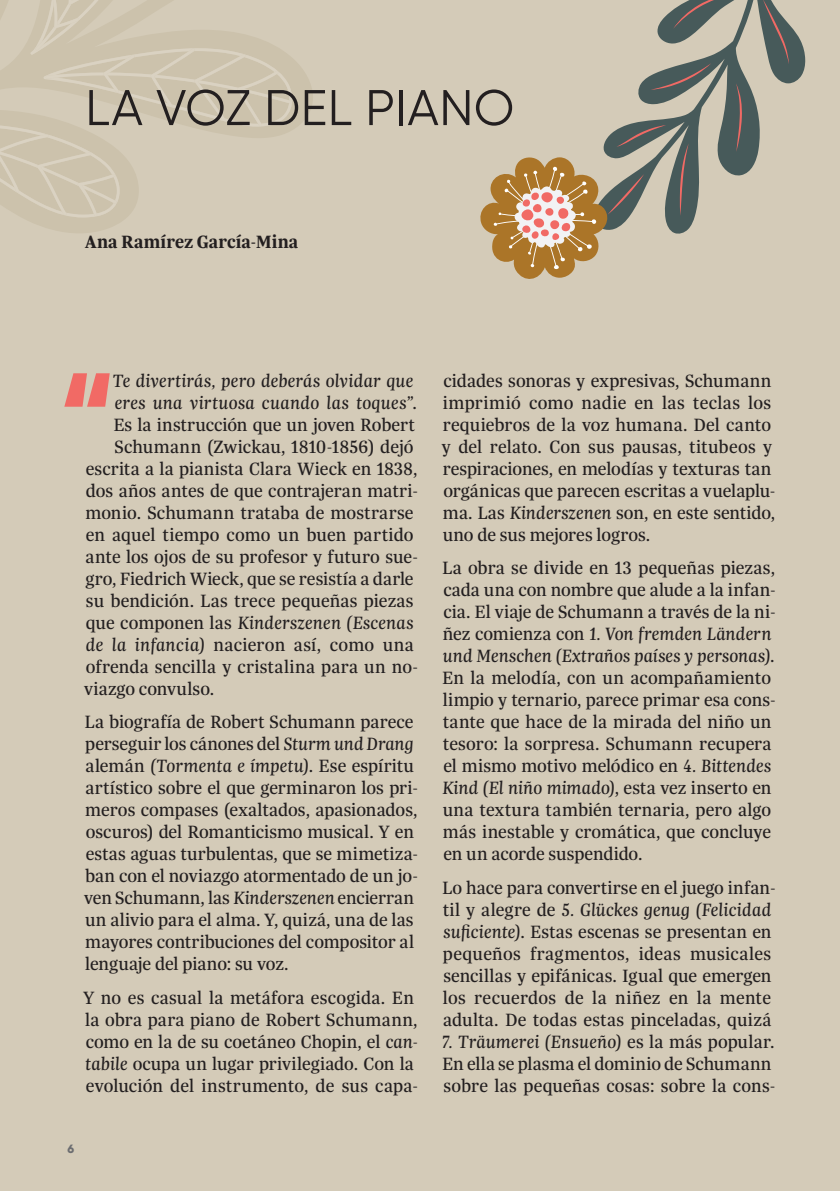
<style>
.page{position:relative;width:840px;height:1191px;background:#fff}
.page>*{position:absolute;margin:0;border:0;box-sizing:border-box;transform-origin:0 0}
.t1{font:800 113.2px "Gilroy";color:#f16a65}
.t2{font:50px "Gilroy";letter-spacing:.01em;color:#231f20}
.t3{font:19px/22px "Trola";color:#231f20}
.t4{font:italic 19px "Trola";letter-spacing:.01em;color:#231f20}
.t5{font:700 19px "Trola";color:#231f20}
.t6{font:800 12px "Gilroy";color:#6c6d70}
.s1{font-style:normal}
.s2{font-style:italic}
</style>
<div class="page">
<div style="left:0;top:0;width:839px;height:1191px;background:#d4cbb8"></div>
<svg style="left:22px;top:58px;width:291px;height:175px"></svg>
<svg style="left:0;top:0;width:292px;height:217px"></svg>
<svg style="left:603px;top:0;width:201px;height:234px"></svg>
<svg style="left:735px;top:83px;width:6px;height:69px"></svg>
<svg style="left:762px;top:0;width:26px;height:64px"></svg>
<svg style="left:672px;top:0;width:59px;height:29px"></svg>
<svg style="left:650px;top:63px;width:60px;height:27px"></svg>
<svg style="left:616px;top:125px;width:49px;height:22px"></svg>
<svg style="left:679px;top:143px;width:9px;height:73px"></svg>
<svg style="left:480px;top:156px;width:163px;height:123px"></svg>
<h2 class="t2" style="left:85px;top:77px;width:430px">LA VOZ DEL PIANO</h2>
<p class="t5" style="left:85px;top:229px;width:214px">Ana Ramírez García-Mina</p>
<h1 class="t1" style="left:59px;top:342px;width:57px">“</h1>
<p class="t4" style="left:112px;top:368px;width:302px">Te divertirás, pero deberás olvidar que</p>
<p class="t4" style="left:114px;top:390px;width:304px">eres una virtuosa cuando las toques”<span class="s1">.</span></p>
<p class="t3" style="left:113px;top:413px;width:303px">Es la instrucción que un joven Robert</p>
<p class="t3" style="left:114px;top:435px;width:300px">Schumann (Zwickau, 1810-1856) dejó</p>
<p class="t3" style="left:86px;top:457px;width:333px">escrita a la pianista Clara Wieck en 1838,</p>
<p class="t3" style="left:86px;top:479px;width:333px">dos años antes de que contrajeran matri-</p>
<p class="t3" style="left:85px;top:501px;width:329px">monio. Schumann trataba de mostrarse</p>
<p class="t3" style="left:86px;top:523px;width:329px">en aquel tiempo como un buen partido</p>
<p class="t3" style="left:85px;top:545px;width:334px">ante los ojos de su profesor y futuro sue-</p>
<p class="t3" style="left:85px;top:567px;width:329px">gro, Fiedrich Wieck, que se resistía a darle</p>
<p class="t3" style="left:86px;top:589px;width:329px">su bendición. Las trece pequeñas piezas</p>
<p class="t4" style="left:86px;top:610px;width:329px"><span class="s1">que componen las</span> Kinderszenen (Escenas</p>
<p class="t3" style="left:85px;top:633px;width:330px"><span class="s2">de la infancia)</span> nacieron así, como una</p>
<p class="t3" style="left:86px;top:655px;width:333px">ofrenda sencilla y cristalina para un no-</p>
<p class="t3" style="left:84px;top:677px;width:131px">viazgo convulso.</p>
<p class="t3" style="left:84px;top:710px;width:335px">La biografía de Robert Schumann parece perseguir los cánones del <span class="s2">Sturm und Drang </span>alemán <span class="s2">(Tormenta e ímpetu)</span>. Ese espíritu artístico sobre el que germinaron los pri&shy;meros compases (exaltados, apasionados, oscuros) del Romanticismo musical. Y en estas aguas turbulentas, que se mimetiza&shy;ban con el noviazgo atormentado de un jo&shy;ven Schumann, las <span class="s2">Kinderszenen</span> encierran un alivio para el alma. Y, quizá, una de las mayores contribuciones del compositor al lenguaje del piano: su voz.</p>
<p class="t3" style="left:83px;top:985px;width:336px">Y no es casual la metáfora escogida. En la obra para piano de Robert Schumann, como en la de su coetáneo Chopin, el <span class="s2">can&shy;tabile</span> ocupa un lugar privilegiado. Con la evolución del instrumento, de sus capa-</p>
<p class="t6" style="left:68px;top:1141px;width:8px">6</p>
<p class="t3" style="left:441px;top:369px;width:335px">cidades sonoras y expresivas, Schumann imprimió como nadie en las teclas los requiebros de la voz humana. Del canto y del relato. Con sus pausas, titubeos y respiraciones, en melodías y texturas tan orgánicas que parecen escritas a vuelaplu&shy;ma. Las <span class="s2">Kinderszenen</span> son, en este sentido, uno de sus mejores logros.</p>
<p class="t3" style="left:442px;top:556px;width:335px">La obra se divide en 13 pequeñas piezas, cada una con nombre que alude a la infan&shy;cia. El viaje de Schumann a través de la ni&shy;ñez comienza con <span class="s2">1. Von fremden Ländern und Menschen (Extraños países y personas)</span>.<br>En la melodía, con un acompañamiento limpio y ternario, parece primar esa cons&shy;tante que hace de la mirada del niño un tesoro: la sorpresa. Schumann recupera el mismo motivo melódico en <span class="s2">4. Bittendes Kind (El niño mimado)</span>, esta vez inserto en una textura también ternaria, pero algo más inestable y cromática, que concluye en un acorde suspendido.</p>
<p class="t3" style="left:442px;top:875px;width:335px">Lo hace para convertirse en el juego infan&shy;til y alegre de <span class="s2">5. Glückes genug (Felicidad suficiente)</span>. Estas escenas se presentan en pequeños fragmentos, ideas musicales sencillas y epifánicas. Igual que emergen los recuerdos de la niñez en la mente adulta. De todas estas pinceladas, quizá</p>
<p class="t3" style="left:441px;top:1030px;width:335px"><span class="s2">7. Träumerei (Ensueño)</span> es la más popular.<br>En ella se plasma el dominio de Schumann sobre las pequeñas cosas: sobre la cons-</p>
</div>
